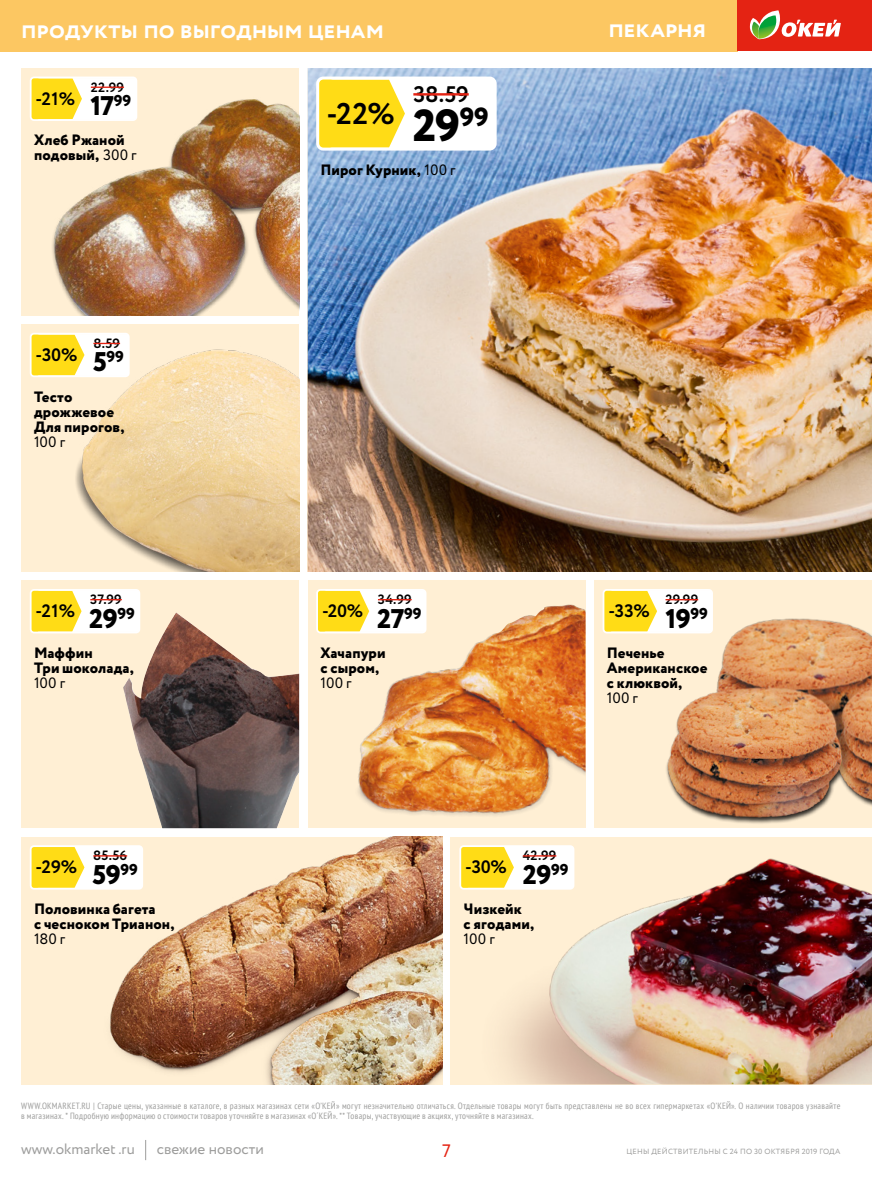
<style>
.page{position:relative;width:872px;height:1178px;background:#fff}
.page>*{position:absolute;margin:0;border:0;box-sizing:border-box;transform-origin:0 0}
.t1{font:800 45px "Circe";color:#000}
.t2{font:700 30px "Circe";color:#000}
.t3{font:800 27px "Circe";letter-spacing:-.025em;color:#000}
.t4{font:700 24px "Circe";color:#fff}
.t5{font:700 22.5px "Circe";color:#000}
.t6{font:700 18px "Circe";letter-spacing:-.06em;color:#000}
.t7{font:18px "Circe";color:#e42313}
.t8{font:800 15.75px "Circe";color:#000}
.t9{font:800 15px/15px "Circe";letter-spacing:.005em;color:#000}
.t10{font:15px "Circe";color:#9d9d9c}
.t11{font:15px "Circe";letter-spacing:-.005em;color:#000}
.t12{font:700 13.5px "Circe";color:#000}
.t13{font:condensed 9px/10.5px "PT Sans";letter-spacing:.03em;color:#9d9d9c}
.t14{font:7.5px "Circe";letter-spacing:.03em;color:#9d9d9c}
.s1{font-weight:400}
.s2{font-size:27px}
</style>
<div class="page">
<img style="left:308px;top:68px;width:564px;height:504px">
<svg style="left:307px;top:68px;width:258px;height:108px"></svg>
<svg style="left:322px;top:81px;width:83px;height:66px;background:#ffdf2b"></svg>
<hr style="left:413px;top:93px;width:56px;height:3px;background:#e42313">
<div style="left:316px;top:77px;width:180px;height:74px;border:3px solid #fff;border-radius:6px"></div>
<img style="left:21px;top:72px;width:278px;height:244px">
<svg style="left:21px;top:68px;width:186px;height:73px;fill:#ffefd4"></svg>
<svg style="left:33px;top:80px;width:49px;height:38px;background:#ffdf2b"></svg>
<hr style="left:91px;top:87px;width:33px;height:1px;background:#e42313">
<div style="left:30px;top:77px;width:107px;height:44px;border:2px solid #fff;border-radius:3px"></div>
<img style="left:21px;top:324px;width:278px;height:248px">
<svg style="left:21px;top:324px;width:178px;height:73px;fill:#ffefd4"></svg>
<svg style="left:33px;top:336px;width:51px;height:38px;background:#ffde28"></svg>
<svg style="left:93px;top:343px;width:27px;height:1px"></svg>
<div style="left:30px;top:333px;width:100px;height:44px;border:2px solid #fff;border-radius:3px"></div>
<svg style="left:308px;top:580px;width:277px;height:248px;background:#eaaf75"></svg>
<img style="left:497px;top:604px;width:72px;height:35px">
<svg style="left:308px;top:580px;width:189px;height:74px;fill:#ffefd4"></svg>
<svg style="left:319px;top:592px;width:50px;height:38px;background:#ffde29"></svg>
<hr style="left:378px;top:599px;width:34px;height:1px;background:#e42313">
<div style="left:316px;top:589px;width:110px;height:44px;border:2px solid #fff;border-radius:3px"></div>
<div style="left:594px;top:580px;width:278px;height:248px;background:#ffefd4"></div>
<img style="left:666px;top:618px;width:206px;height:206px">
<svg style="left:605px;top:592px;width:178px;height:62px"></svg>
<svg style="left:606px;top:592px;width:51px;height:38px;background:#ffdf2a"></svg>
<hr style="left:665px;top:599px;width:33px;height:1px;background:#e42313">
<div style="left:602px;top:589px;width:111px;height:44px;border:2px solid #fff;border-radius:3px"></div>
<div style="left:21px;top:580px;width:278px;height:248px;background:#ffefd4"></div>
<img style="left:123px;top:638px;width:176px;height:190px">
<svg style="left:30px;top:592px;width:180px;height:62px"></svg>
<svg style="left:33px;top:592px;width:49px;height:38px;background:#ffdf2c"></svg>
<hr style="left:90px;top:599px;width:32px;height:1px;background:#e42313">
<div style="left:30px;top:589px;width:110px;height:44px;border:2px solid #fff;border-radius:3px"></div>
<div style="left:21px;top:837px;width:421px;height:247px;background:#ffefd4"></div>
<img style="left:110px;top:837px;width:332px;height:247px">
<svg style="left:30px;top:837px;width:183px;height:73px"></svg>
<svg style="left:33px;top:848px;width:51px;height:38px;background:#ffde28"></svg>
<hr style="left:93px;top:855px;width:34px;height:1px;background:#e42313">
<div style="left:30px;top:845px;width:113px;height:44px;border:2px solid #fff;border-radius:3px"></div>
<div style="left:451px;top:837px;width:421px;height:247px;background:#ffefd4"></div>
<img style="left:504px;top:858px;width:368px;height:226px">
<svg style="left:450px;top:837px;width:194px;height:73px"></svg>
<svg style="left:463px;top:848px;width:51px;height:38px;background:#ffdf2b"></svg>
<hr style="left:523px;top:855px;width:33px;height:1px;background:#e42313">
<div style="left:459px;top:845px;width:115px;height:44px;border:2px solid #fff;border-radius:3px"></div>
<svg style="left:145px;top:1140px;width:1px;height:20px"></svg>
<div style="left:0;top:0;width:737px;height:51px;background:#fcc762"></div>
<div style="left:737px;top:0;width:135px;height:51px;background:#e42313"></div>
<svg style="left:750px;top:10px;width:91px;height:29px"></svg>
<h3 class="t4" style="left:557px;top:13px;width:151px">свежая рыба</h3>
<h3 class="t4" style="left:21px;top:13px;width:364px">продукты по выгодным ценам</h3>
<h3 class="t4" style="left:608px;top:13px;width:99px">пекарня</h3>
<h3 class="t6" style="left:36px;top:87px;width:41px">-21%</h3>
<h3 class="t12" style="left:91px;top:78px;width:35px">22.99</h3>
<h3 class="t3" style="left:90px;top:88px;width:42px">17<sup>99</sup></h3>
<h3 class="t9" style="left:34px;top:134px;width:104px">Хлеб Ржаной подовый, <span class="s1">300 г</span></h3>
<h3 class="t6" style="left:36px;top:343px;width:43px">-30%</h3>
<h3 class="t12" style="left:93px;top:334px;width:28px">8.59</h3>
<h3 class="t8" style="left:93px;top:346px;width:32px"><span class="s2">5</span>99</h3>
<h3 class="t9" style="left:34px;top:390px;width:92px">Тесто дрожжевое<br>Для пирогов,</h3>
<h3 class="t11" style="left:34px;top:431px;width:33px">100 г</h3>
<h3 class="t6" style="left:36px;top:599px;width:41px">-21%</h3>
<h3 class="t12" style="left:90px;top:590px;width:33px">37.99</h3>
<h3 class="t3" style="left:89px;top:600px;width:47px">29<sup>99</sup></h3>
<h3 class="t9" style="left:34px;top:646px;width:101px">Маффин<br>Три шоколада,</h3>
<h3 class="t11" style="left:34px;top:673px;width:33px">100 г</h3>
<h3 class="t6" style="left:36px;top:855px;width:43px">-29%</h3>
<h3 class="t12" style="left:93px;top:847px;width:35px">85.56</h3>
<h3 class="t3" style="left:92px;top:856px;width:47px">59<sup>99</sup></h3>
<h3 class="t9" style="left:34px;top:902px;width:142px">Половинка багета<br>с чесноком Трианон,</h3>
<h3 class="t11" style="left:34px;top:929px;width:33px">180 г</h3>
<h2 class="t2" style="left:326px;top:93px;width:70px">-22%</h2>
<h3 class="t5" style="left:413px;top:79px;width:57px">38.59</h3>
<h1 class="t1" style="left:413px;top:95px;width:77px">29<sup>99</sup></h1>
<h3 class="t9" style="left:320px;top:163px;width:137px">Пирог Курник, <span class="s1">100 г</span></h3>
<h3 class="t6" style="left:322px;top:599px;width:43px">-20%</h3>
<h3 class="t12" style="left:378px;top:590px;width:35px">34.99</h3>
<h3 class="t3" style="left:377px;top:600px;width:46px">27<sup>99</sup></h3>
<h3 class="t6" style="left:608px;top:599px;width:43px">-33%</h3>
<h3 class="t12" style="left:665px;top:590px;width:34px">29.99</h3>
<h3 class="t3" style="left:665px;top:600px;width:44px">19<sup>99</sup></h3>
<h3 class="t9" style="left:320px;top:646px;width:67px">Хачапури с сыром,</h3>
<h3 class="t11" style="left:320px;top:673px;width:33px">100 г</h3>
<h3 class="t9" style="left:607px;top:646px;width:102px">Печенье<br>Американское с клюквой,</h3>
<h3 class="t11" style="left:607px;top:688px;width:33px">100 г</h3>
<h3 class="t6" style="left:465px;top:855px;width:43px">-30%</h3>
<h3 class="t12" style="left:523px;top:847px;width:35px">42.99</h3>
<h3 class="t3" style="left:523px;top:856px;width:47px">29<sup>99</sup></h3>
<h3 class="t9" style="left:463px;top:902px;width:72px">Чизкейк<br>с ягодами,</h3>
<h3 class="t11" style="left:463px;top:929px;width:33px">100 г</h3>
<p class="t13" style="left:21px;top:1100px;width:820px">WWW.OKMARKET.RU | Старые цены, указанные в каталоге, в разных магазинах сети «О’КЕЙ» могут незначительно отличаться. Отдельные товары могут быть представлены не во всех гипермаркетах «О’КЕЙ». О наличии товаров узнавайте в магазинах. * Подробную информацию о стоимости товаров уточняйте в магазинах «О´КЕЙ». ** Товары, участвующие в акциях, уточняйте в магазинах.</p>
<h3 class="t10" style="left:21px;top:1139px;width:115px">www.okmarket .ru</h3>
<h3 class="t10" style="left:157px;top:1139px;width:109px">свежие новости</h3>
<h3 class="t7" style="left:442px;top:1139px;width:10px">7</h3>
<p class="t14" style="left:626px;top:1147px;width:215px">ЦЕНЫ ДЕЙСТВИТЕЛЬНЫ с 24 по 30 октября 2019 ГОДА</p>
</div>
